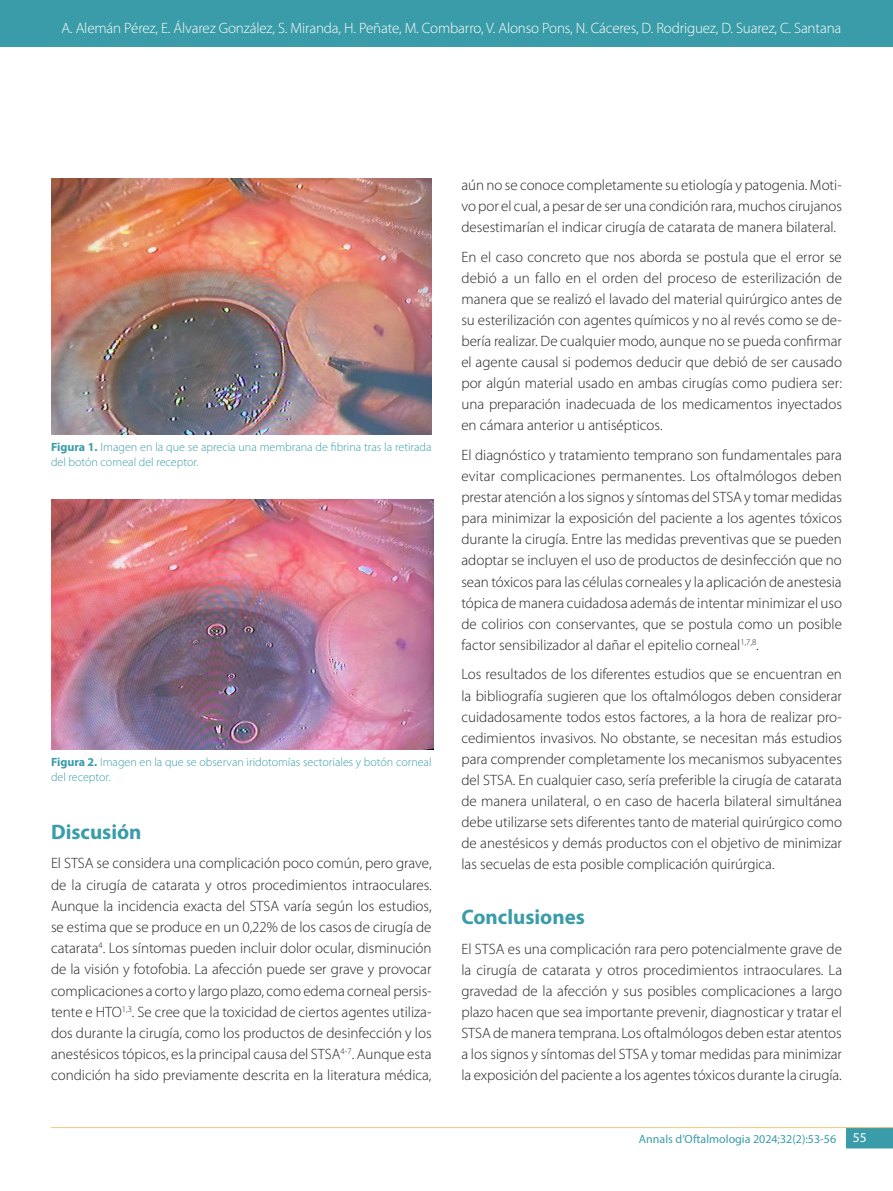
<style>
.page{position:relative;width:893px;height:1191px;background:#fff}
.page>*{position:absolute;margin:0;border:0;box-sizing:border-box;transform-origin:0 0}
.Subtítulo_1{font:700 21px "Myriad Pro";color:#3a9ca8}
.C__de_texto{font:300 15px/21.1px "Myriad Pro";color:#231f20;text-align:justify}
.t1{font:300 15px "Myriad Pro";letter-spacing:-.01em;color:#fff}
.titol_figuras{font:300 12px/14.4px "Myriad Pro";color:#3a9ca8}
.t2{font:12px "Myriad Pro";color:#3a9ca8}
.s1{font-weight:700}
.s2{font-size:13.5px;color:#fff}
</style>
<div class="page">
<svg style="left:846px;top:1128px;width:47px;height:20px"></svg>
<hr style="left:51px;top:1127px;width:842px;height:1px;background:#f3c67c">
<div style="left:0;top:0;width:893px;height:47px;background:#3a9ca8"></div>
<img style="left:51px;top:179px;width:381px;height:256px">
<img style="left:51px;top:500px;width:382px;height:249px">
<p class="t1" style="left:61px;top:19px;width:781px">A. Alemán Pérez, E. Álvarez González, S. Miranda, H. Peñate, M. Combarro, V. Alonso Pons, N. Cáceres, D. Rodriguez, D. Suarez, C. Santana</p>
<p class="titol_figuras" style="left:51px;top:440px;width:382px"><span class="s1">Figura 1.</span> Imagen en la que se aprecia una membrana de fibrina tras la retirada del botón corneal del receptor.</p>
<p class="titol_figuras" style="left:51px;top:755px;width:382px"><span class="s1">Figura 2.</span> Imagen en la que se observan iridotomías sectoriales y botón corneal del receptor.</p>
<p class="Subtítulo_1" style="left:51px;top:818px;width:92px">Discusión</p>
<p class="C__de_texto" style="left:51px;top:852px;width:382px">El STSA se considera una complicación poco común, pero grave, de la cirugía de catarata y otros procedimientos intraoculares.<br>Aunque la incidencia exacta del STSA varía según los estudios, se estima que se produce en un 0,22% de los casos de cirugía de catarata<sup>4</sup>. Los síntomas pueden incluir dolor ocular, disminución de la visión y fotofobia. La afección puede ser grave y provocar complicaciones a corto y largo plazo, como edema corneal persis&shy;tente e HTO<sup>1,3</sup>. Se cree que la toxicidad de ciertos agentes utiliza&shy;dos durante la cirugía, como los productos de desinfección y los anestésicos tópicos, es la principal causa del STSA<sup>4-7</sup>. Aunque esta condición ha sido previamente descrita en la literatura médica,</p>
<p class="C__de_texto" style="left:461px;top:174px;width:382px">aún no se conoce completamente su etiología y patogenia. Moti&shy;vo por el cual, a pesar de ser una condición rara, muchos cirujanos desestimarían el indicar cirugía de catarata de manera bilateral.</p>
<p class="C__de_texto" style="left:461px;top:246px;width:382px">En el caso concreto que nos aborda se postula que el error se debió a un fallo en el orden del proceso de esterilización de manera que se realizó el lavado del material quirúrgico antes de su esterilización con agentes químicos y no al revés como se de&shy;bería realizar. De cualquier modo, aunque no se pueda confirmar el agente causal si podemos deducir que debió de ser causado por algún material usado en ambas cirugías como pudiera ser: una preparación inadecuada de los medicamentos inyectados en cámara anterior u antisépticos.</p>
<p class="C__de_texto" style="left:461px;top:444px;width:382px">El diagnóstico y tratamiento temprano son fundamentales para evitar complicaciones permanentes. Los oftalmólogos deben prestar atención a los signos y síntomas del STSA y tomar medidas para minimizar la exposición del paciente a los agentes tóxicos durante la cirugía. Entre las medidas preventivas que se pueden adoptar se incluyen el uso de productos de desinfección que no sean tóxicos para las células corneales y la aplicación de anestesia tópica de manera cuidadosa además de intentar minimizar el uso de colirios con conservantes, que se postula como un posible factor sensibilizador al dañar el epitelio corneal<sup>1,7,8</sup>.</p>
<p class="C__de_texto" style="left:461px;top:663px;width:382px">Los resultados de los diferentes estudios que se encuentran en la bibliografía sugieren que los oftalmólogos deben considerar cuidadosamente todos estos factores, a la hora de realizar pro&shy;cedimientos invasivos. No obstante, se necesitan más estudios para comprender completamente los mecanismos subyacentes del STSA. En cualquier caso, sería preferible la cirugía de catarata de manera unilateral, o en caso de hacerla bilateral simultánea debe utilizarse sets diferentes tanto de material quirúrgico como de anestésicos y demás productos con el objetivo de minimizar las secuelas de esta posible complicación quirúrgica.</p>
<p class="Subtítulo_1" style="left:461px;top:903px;width:125px">Conclusiones</p>
<p class="C__de_texto" style="left:461px;top:938px;width:382px">El STSA es una complicación rara pero potencialmente grave de la cirugía de catarata y otros procedimientos intraoculares. La gravedad de la afección y sus posibles complicaciones a largo plazo hacen que sea importante prevenir, diagnosticar y tratar el STSA de manera temprana. Los oftalmólogos deben estar atentos a los signos y síntomas del STSA y tomar medidas para minimizar la exposición del paciente a los agentes tóxicos durante la cirugía.</p>
<p class="t2" style="left:639px;top:1131px;width:229px">Annals d’Oftalmologia 2024;32(2):53-56 <span class="s2">55</span></p>
</div>
